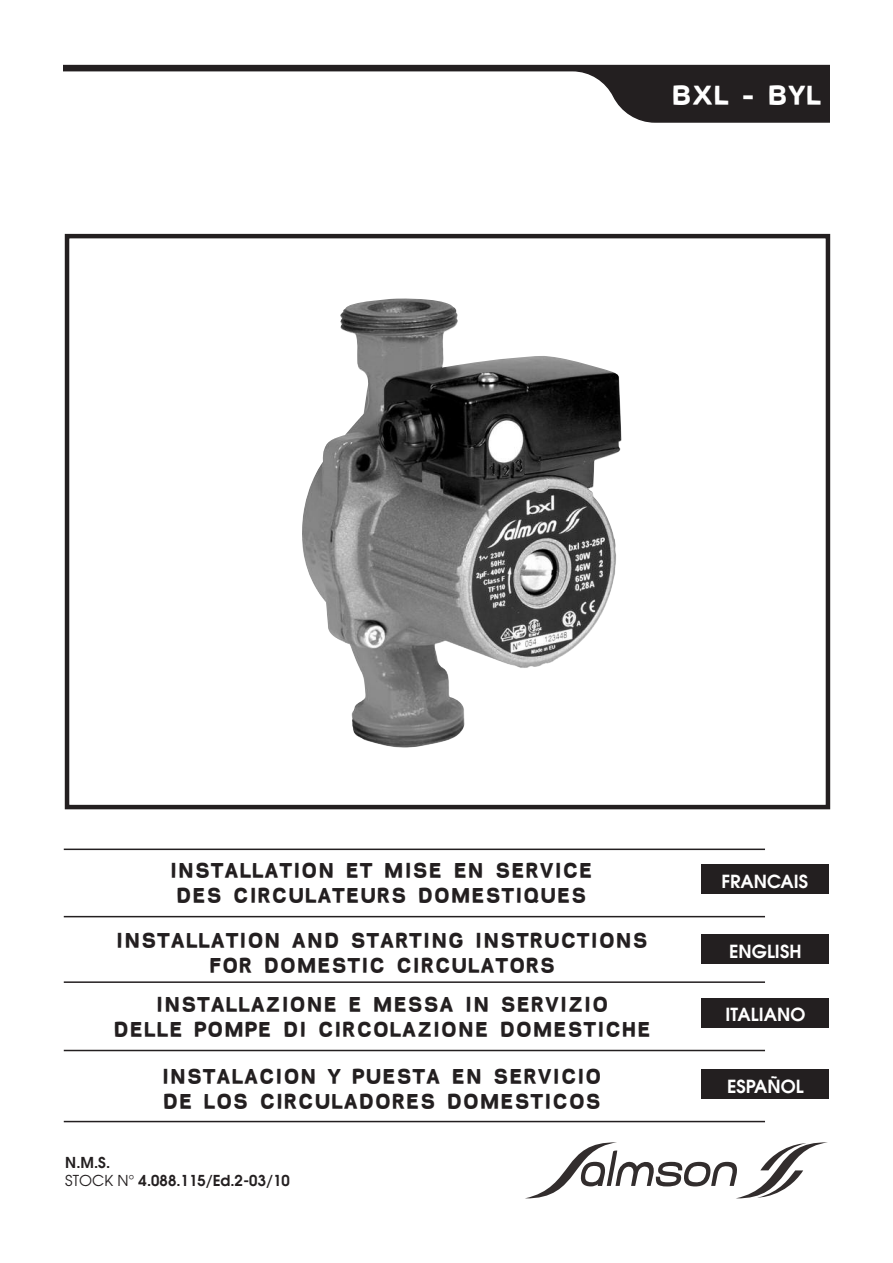
<style>
.page{position:relative;width:893px;height:1263px;background:#fff}
.page>*{position:absolute;margin:0;border:0;box-sizing:border-box;transform-origin:0 0}
.t1{font:900 27px "Baby Mine";color:#fff}
.t2{font:900 21px/25.2px "Baby Mine";color:#231f20}
.t3{font:600 18px "Avant Garde";color:#fff}
.t4{font:600 15px/18px "Avant Garde";color:#231f20}
.s1{font-weight:400}
</style>
<div class="page">
<div style="left:701px;top:864px;width:128px;height:30px;background:#231f20"></div>
<div style="left:702px;top:934px;width:127px;height:30px;background:#231f20"></div>
<hr style="left:64px;top:848px;width:701px;height:2px;background:#231f20">
<hr style="left:64px;top:916px;width:701px;height:1px;background:#231f20">
<hr style="left:64px;top:981px;width:701px;height:2px;background:#231f20">
<img style="left:302px;top:298px;width:320px;height:450px">
<div style="left:65px;top:234px;width:765px;height:575px;border:4px solid #231f20"></div>
<div style="left:702px;top:998px;width:127px;height:29px;background:#231f20"></div>
<div style="left:702px;top:1069px;width:127px;height:30px;background:#231f20"></div>
<hr style="left:64px;top:1050px;width:701px;height:1px;background:#231f20">
<hr style="left:64px;top:1121px;width:701px;height:1px;background:#231f20">
<svg style="left:526px;top:1142px;width:302px;height:56px"></svg>
<svg style="left:64px;top:64px;width:765px;height:59px"></svg>
<p class="t1" style="left:671px;top:79px;width:152px">BXL - BYL</p>
<p class="t2" style="left:169px;top:858px;width:425px">INSTALLATION ET MISE EN SERVICE<br>DES CIRCULATEURS DOMESTIQUES</p>
<p class="t2" style="left:116px;top:928px;width:534px;text-align:center">INSTALLATION AND STARTING INSTRUCTIONS<br>FOR DOMESTIC CIRCULATORS</p>
<p class="t3" style="left:721px;top:871px;width:88px">FRANCAIS</p>
<p class="t3" style="left:729px;top:941px;width:74px">ENGLISH</p>
<p class="t2" style="left:113px;top:992px;width:540px;text-align:center">INSTALLAZIONE E MESSA IN SERVIZIO<br>DELLE POMPE DI CIRCOLAZIONE DOMESTICHE</p>
<p class="t3" style="left:725px;top:1005px;width:82px">ITALIANO</p>
<p class="t2" style="left:161px;top:1064px;width:442px">INSTALACION Y PUESTA EN SERVICIO<br>DE LOS CIRCULADORES DOMESTICOS</p>
<p class="t3" style="left:727px;top:1076px;width:78px">ESPAÑOL</p>
<p class="t4" style="left:65px;top:1154px;width:226px">N.M.S.<br><span class="s1">STOCK N°</span> 4.088.115/Ed.2-03/10</p>
</div>
